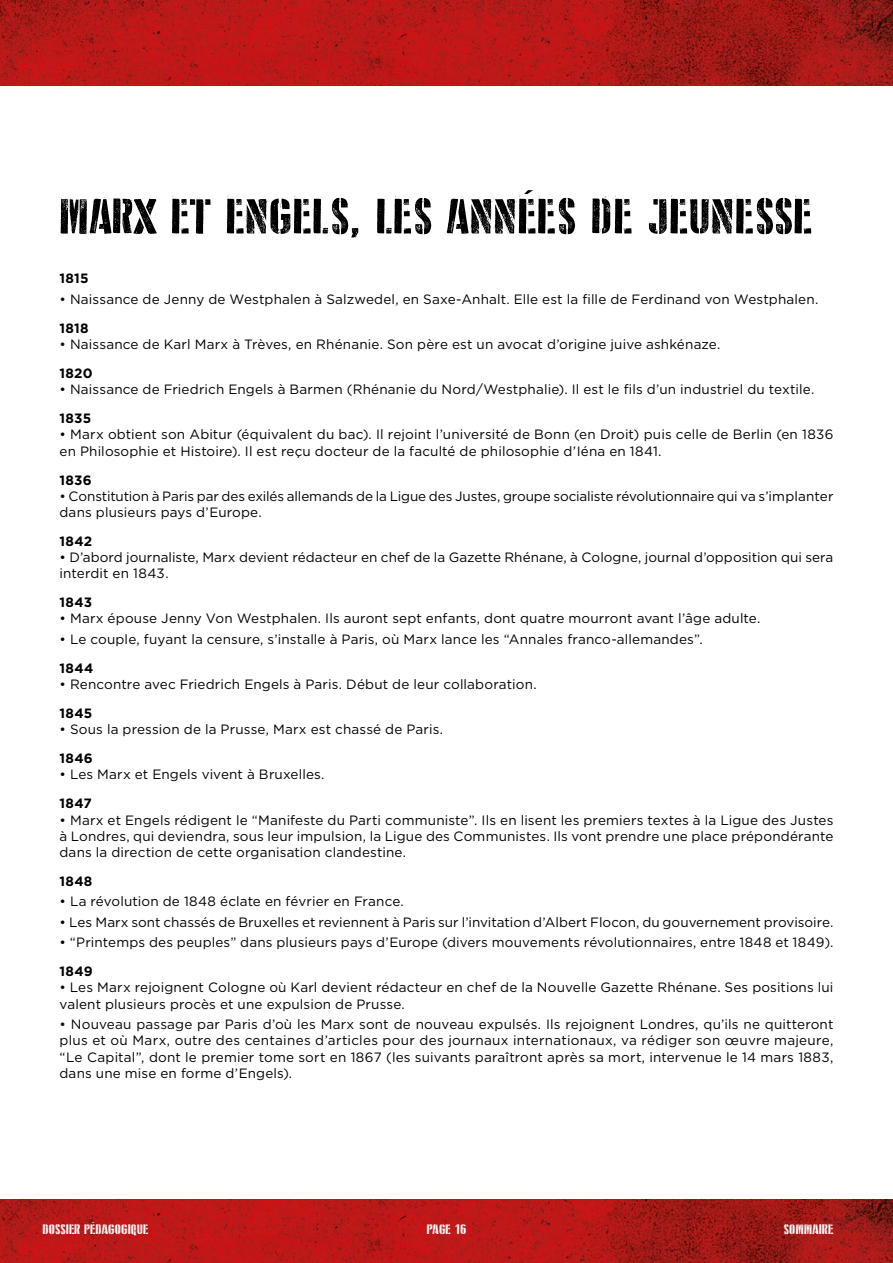
<style>
.page{position:relative;width:893px;height:1263px;background:#fff}
.page>*{position:absolute;margin:0;border:0;box-sizing:border-box;transform-origin:0 0}
.t1{font:54px "D Day Stencil";letter-spacing:.01em;color:#000}
.t2{font:15px "D Day Stencil";letter-spacing:.005em;color:#fff}
.t3{font:13.5px/16.2px "Gotham";letter-spacing:.01em;color:#000}
.t4{font:13.5px/16.2px "Gotham";letter-spacing:-.01em;color:#000}
.t5{font:700 13.5px "Gotham";letter-spacing:.02em;color:#000}
</style>
<div class="page">
<img style="left:0;top:0;width:893px;height:85px">
<img style="left:0;top:1199px;width:893px;height:64px">
<h1 class="t1" style="left:60px;top:187px;width:755px">MARX ET ENGELS, LES ANNÉES DE JEUNESSE</h1>
<p class="t5" style="left:60px;top:271px;width:31px">1815</p>
<p class="t3" style="left:60px;top:291px;width:760px">• Naissance de Jenny de Westphalen à Salzwedel, en Saxe-Anhalt. Elle est la fille de Ferdinand von Westphalen.</p>
<p class="t5" style="left:60px;top:320px;width:31px">1818</p>
<p class="t3" style="left:60px;top:336px;width:662px">• Naissance de Karl Marx à Trèves, en Rhénanie. Son père est un avocat d’origine juive ashkénaze.</p>
<p class="t5" style="left:60px;top:365px;width:35px">1820</p>
<p class="t3" style="left:60px;top:381px;width:756px">• Naissance de Friedrich Engels à Barmen (Rhénanie du Nord/Westphalie). Il est le fils d’un industriel du textile.</p>
<p class="t5" style="left:60px;top:411px;width:33px">1835</p>
<p class="t3" style="left:60px;top:426px;width:775px">• Marx obtient son Abitur (équivalent du bac). Il rejoint l’université de Bonn (en Droit) puis celle de Berlin (en 1836 en Philosophie et Histoire). Il est reçu docteur de la faculté de philosophie d’Iéna en 1841.</p>
<p class="t5" style="left:60px;top:472px;width:34px">1836</p>
<p class="t4" style="left:60px;top:488px;width:775px">• Constitution à Paris par des exilés allemands de la Ligue des Justes, groupe socialiste révolutionnaire qui va s’implanter dans plusieurs pays d’Europe.</p>
<p class="t5" style="left:60px;top:533px;width:34px">1842</p>
<p class="t3" style="left:60px;top:549px;width:775px">• D’abord journaliste, Marx devient rédacteur en chef de la Gazette Rhénane, à Cologne, journal d’opposition qui sera interdit en 1843.</p>
<p class="t5" style="left:60px;top:595px;width:34px">1843</p>
<p class="t3" style="left:60px;top:610px;width:702px">• Marx épouse Jenny Von Westphalen. Ils auront sept enfants, dont quatre mourront avant l’âge adulte.</p>
<p class="t3" style="left:60px;top:631px;width:645px">• Le couple, fuyant la censure, s’installe à Paris, où Marx lance les “Annales franco-allemandes”.</p>
<p class="t5" style="left:60px;top:660px;width:35px">1844</p>
<p class="t3" style="left:60px;top:676px;width:479px">• Rencontre avec Friedrich Engels à Paris. Début de leur collaboration.</p>
<p class="t5" style="left:60px;top:705px;width:34px">1845</p>
<p class="t3" style="left:60px;top:721px;width:385px">• Sous la pression de la Prusse, Marx est chassé de Paris.</p>
<p class="t5" style="left:60px;top:751px;width:35px">1846</p>
<p class="t3" style="left:60px;top:766px;width:267px">• Les Marx et Engels vivent à Bruxelles.</p>
<p class="t5" style="left:60px;top:796px;width:34px">1847</p>
<p class="t3" style="left:60px;top:811px;width:775px;text-align:justify">• Marx et Engels rédigent le “Manifeste du Parti communiste”. Ils en lisent les premiers textes à la Ligue des Justes à Londres, qui deviendra, sous leur impulsion, la Ligue des Communistes. Ils vont prendre une place prépondérante dans la direction de cette organisation clandestine.</p>
<p class="t5" style="left:60px;top:873px;width:34px">1848</p>
<p class="t3" style="left:60px;top:893px;width:346px">• La révolution de 1848 éclate en février en France.</p>
<p class="t3" style="left:60px;top:914px;width:775px">• Les Marx sont chassés de Bruxelles et reviennent à Paris sur l’invitation d’Albert Flocon, du gouvernement provisoire.</p>
<p class="t3" style="left:60px;top:934px;width:775px">• “Printemps des peuples” dans plusieurs pays d’Europe (divers mouvements révolutionnaires, entre 1848 et 1849).</p>
<p class="t5" style="left:60px;top:964px;width:35px">1849</p>
<p class="t3" style="left:60px;top:979px;width:775px">• Les Marx rejoignent Cologne où Karl devient rédacteur en chef de la Nouvelle Gazette Rhénane. Ses positions lui valent plusieurs procès et une expulsion de Prusse.</p>
<p class="t3" style="left:60px;top:1016px;width:775px;text-align:justify">• Nouveau passage par Paris d’où les Marx sont de nouveau expulsés. Ils rejoignent Londres, qu’ils ne quitteront plus et où Marx, outre des centaines d’articles pour des journaux internationaux, va rédiger son œuvre majeure, “Le Capital”, dont le premier tome sort en 1867 (les suivants paraîtront après sa mort, intervenue le 14 mars 1883, dans une mise en forme d’Engels).</p>
<p class="t2" style="left:43px;top:1221px;width:108px">DOSSIER PÉDAGOGIQUE</p>
<p class="t2" style="left:426px;top:1221px;width:42px">PAGE 16</p>
<p class="t2" style="left:784px;top:1221px;width:51px">SOMMAIRE</p>
</div>
